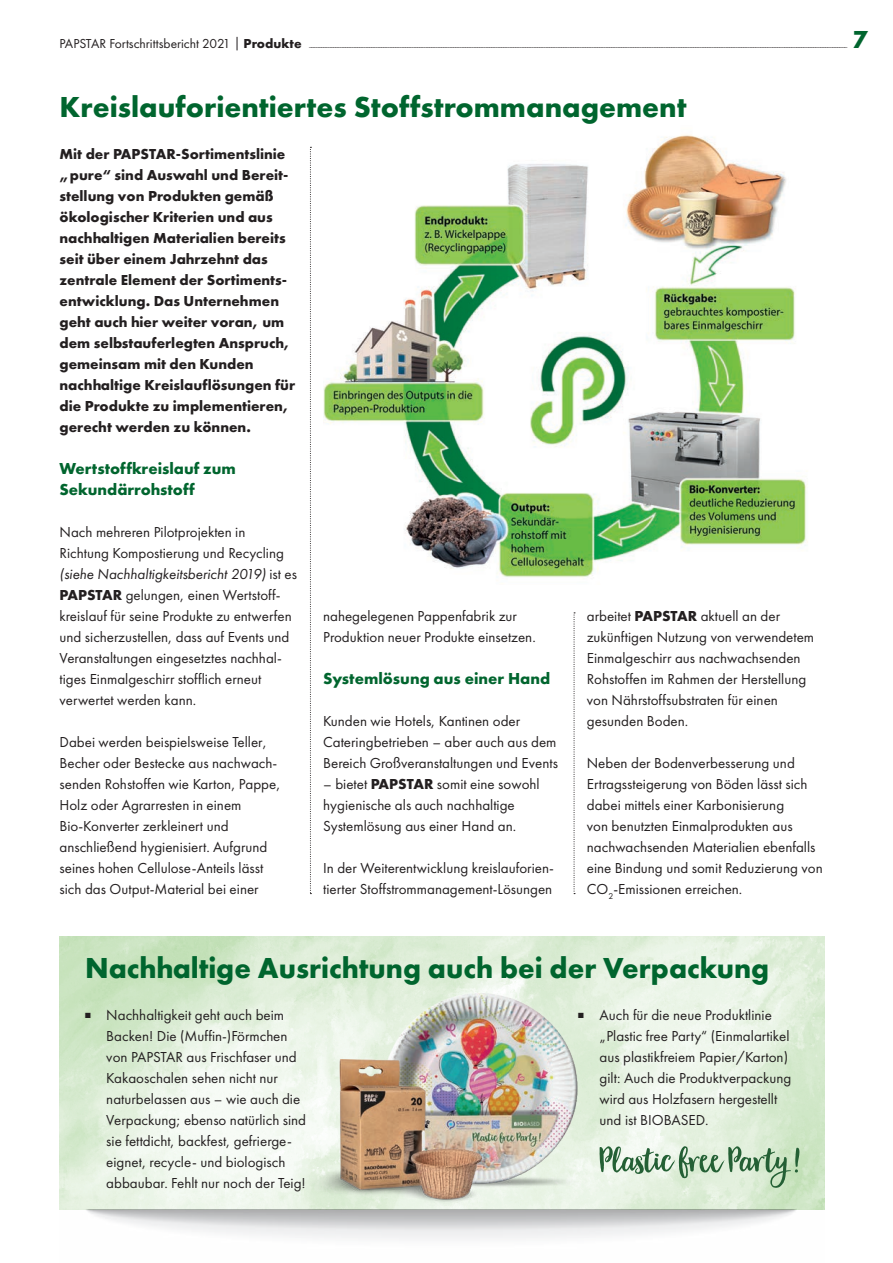
<style>
.page{position:relative;width:893px;height:1263px;background:#fff}
.page>*{position:absolute;margin:0;border:0;box-sizing:border-box;transform-origin:0 0}
.t1{font:700 30px "Futura PT";color:#00652e}
.t2{font:700 25.5px "Futura PT";color:#00652e}
.t3{font:700 16.5px/21px "Futura PT";color:#00652e}
.t4{font:15px/21px "Futura PT";color:#231f20}
.t5{font:700 15px/21px "Futura PT";color:#231f20}
.t6{font:13.5px "Futura PT";color:#231f20}
.t7{font:6px "Futura PT";color:#231f20}
.s1{font-weight:700}
.s2{font-style:italic}
</style>
<div class="page">
<img style="left:323px;top:135px;width:485px;height:443px">
<svg style="left:310px;top:147px;width:1px;height:747px"></svg>
<svg style="left:573px;top:612px;width:2px;height:282px"></svg>
<img style="left:380px;top:993px;width:200px;height:194px">
<img style="left:307px;top:1060px;width:174px;height:146px">
<svg style="left:600px;top:1146px;width:199px;height:42px;background:#b9d0b8"></svg>
<h2 class="t2" style="left:852px;top:23px;width:17px">7</h2>
<p class="t6" style="left:60px;top:36px;width:244px">PAPSTAR Fortschrittsbericht 2021 | <span class="s1">Produkte</span></p>
<p class="t7" style="left:309px;top:42px;width:540px">________________________________________________________________________________________________________________________________________________________________________________________________________________________________</p>
<h1 class="t1" style="left:60px;top:88px;width:629px">Kreislauforientiertes Stoffstrommanagement</h1>
<p class="t5" style="left:60px;top:143px;width:237px">Mit der PAPSTAR-Sortimentslinie „pure“ sind Auswahl und Bereit&shy;stellung von Produkten gemäß ökologischer Kriterien und aus nachhaltigen Materialien bereits seit über einem Jahrzehnt das zentrale Element der Sortiments&shy;entwicklung. Das Unternehmen geht auch hier weiter voran, um dem selbstauferlegten Anspruch, gemeinsam mit den Kunden nachhaltige Kreislauflösungen für die Produkte zu implementieren, gerecht werden zu können.</p>
<p class="t3" style="left:60px;top:458px;width:178px">Wertstoffkreislauf zum<br>Sekundärrohstoff</p>
<p class="t4" style="left:60px;top:521px;width:239px">Nach mehreren Pilotprojekten in Richtung Kompostierung und Recycling <span class="s2">(siehe Nachhaltigkeitsbericht 2019)</span> ist es <span class="s1">PAPSTAR</span> gelungen, einen Wertstoff&shy;kreislauf für seine Produkte zu entwerfen und sicherzustellen, dass auf Events und Veranstaltungen eingesetztes nachhal&shy;tiges Einmalgeschirr stofflich erneut verwertet werden kann.</p>
<p class="t4" style="left:60px;top:731px;width:222px">Dabei werden beispielsweise Teller, Becher oder Bestecke aus nachwach&shy;senden Rohstoffen wie Karton, Pappe, Holz oder Agrarresten in einem Bio-Konverter zerkleinert und anschließend hygienisiert. Aufgrund seines hohen Cellulose-Anteils lässt sich das Output-Material bei einer</p>
<p class="t4" style="left:323px;top:605px;width:214px">nahegelegenen Pappenfabrik zur<br>Produktion neuer Produkte einsetzen.</p>
<p class="t3" style="left:323px;top:668px;width:229px">Systemlösung aus einer Hand</p>
<p class="t4" style="left:323px;top:710px;width:236px">Kunden wie Hotels, Kantinen oder<br>Cateringbetrieben – aber auch aus dem<br>Bereich Großveranstaltungen und Events</p>
<p class="t4" style="left:323px;top:773px;width:218px">– bietet <span class="s1">PAPSTAR</span> somit eine sowohl hygienische als auch nachhaltige<br>Systemlösung aus einer Hand an.</p>
<p class="t4" style="left:323px;top:857px;width:232px">In der Weiterentwicklung kreislauforien&shy;tierter Stoffstrommanagement-Lösungen</p>
<p class="t4" style="left:587px;top:605px;width:229px">arbeitet <span class="s1">PAPSTAR</span> aktuell an der zukünftigen Nutzung von verwendetem<br>Einmalgeschirr aus nachwachsenden<br>Rohstoffen im Rahmen der Herstellung von Nährstoffsubstraten für einen gesunden Boden.</p>
<p class="t4" style="left:587px;top:752px;width:237px">Neben der Bodenverbesserung und Ertragssteigerung von Böden lässt sich dabei mittels einer Karbonisierung<br>von benutzten Einmalprodukten aus nachwachsenden Materialien ebenfalls eine Bindung und somit Reduzierung von CO<sub>2</sub>-Emissionen erreichen.</p>
<h1 class="t1" style="left:85px;top:949px;width:686px">Nachhaltige Ausrichtung auch bei der Verpackung</h1>
<p class="t4" style="left:106px;top:1004px;width:201px;text-indent:-21px">■ Nachhaltigkeit geht auch beim Backen! Die (Muffin-)Förmchen von PAPSTAR aus Frischfaser und Kakaoschalen sehen nicht nur naturbelassen aus – wie auch die Verpackung; ebenso natürlich sind sie fettdicht, backfest, gefrierge&shy;eignet, recycle- und biologisch abbaubar. Fehlt nur noch der Teig!</p>
<p class="t4" style="left:600px;top:1004px;width:193px;text-indent:-21px">■ Auch für die neue Produktlinie „Plastic free Party“ (Einmalartikel aus plastikfreiem Papier/Karton) gilt: Auch die Produktverpackung wird aus Holzfasern hergestellt und ist BIOBASED.</p>
</div>
